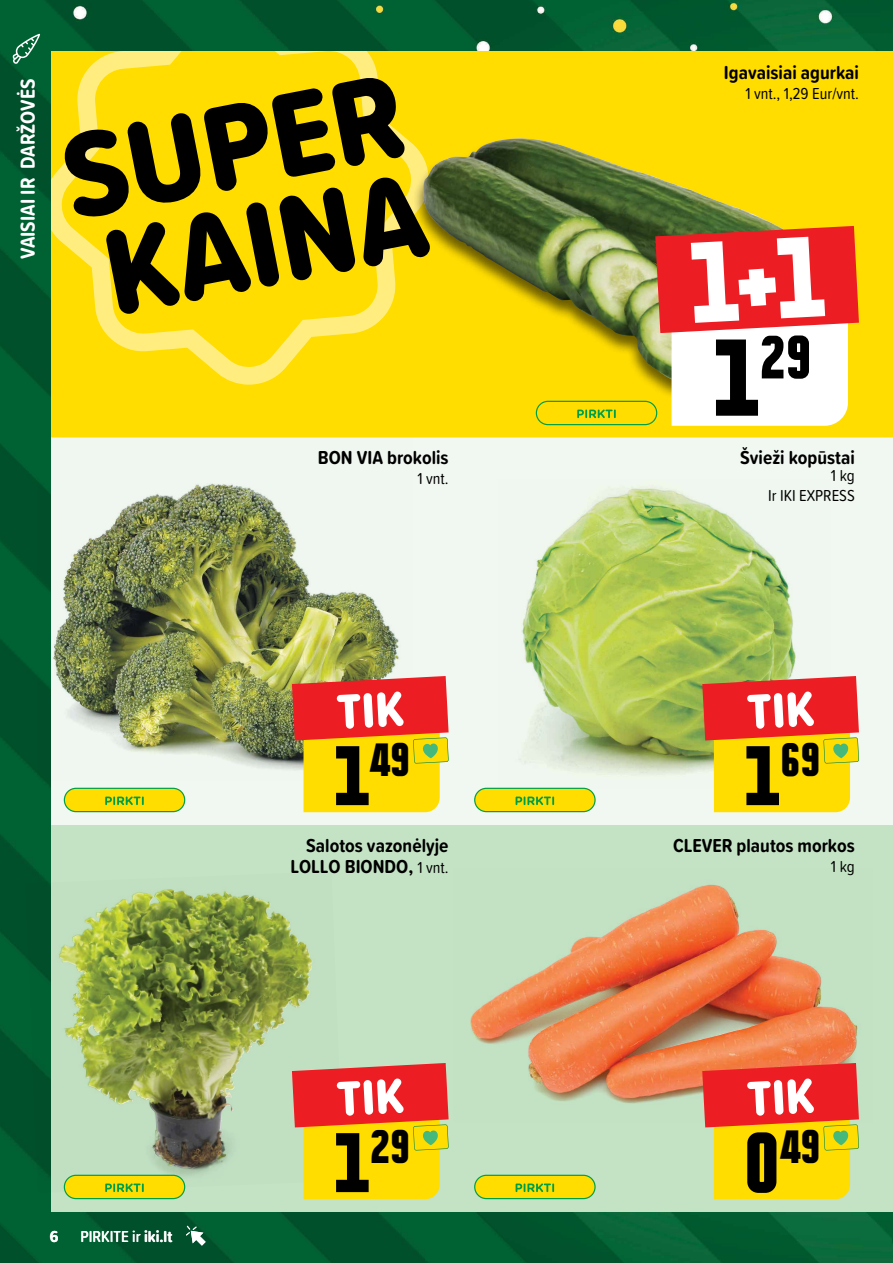
<style>
.page{position:relative;width:893px;height:1263px;background:#fff}
.page>*{position:absolute;margin:0;border:0;box-sizing:border-box;transform-origin:0 0}
.t1{font:900 condensed 77.1px "Politica";color:#000}
.t2{font:900 condensed 55.05px "Politica";color:#000}
.t3{font:900 condensed 42.6px "Politica";color:#000}
.t4{font:700 21px "Proxima Soft Cond";color:#fff}
.t5{font:700 19.5px/21px "Proxima Soft Cond";color:#000;text-align:right}
.t6{font:16.5px/19.8px "Proxima Soft Cond";color:#000;text-align:right}
.t7{font:500 16.5px "Proxima Soft Cond";color:#fff}
.t8{font:700 16.5px "Proxima Soft Cond";color:#fff}
.s1{font-weight:700}
.s2{font-weight:400;font-size:16.5px}
.s3{font-size:99.6px}
</style>
<div class="page">
<img style="left:0;top:0;width:893px;height:1263px">
<div style="left:51px;top:51px;width:842px;height:1161px;background:#c4e3c5"></div>
<svg style="left:185px;top:1225px;width:21px;height:20px"></svg>
<svg style="left:13px;top:34px;width:27px;height:30px"></svg>
<div style="left:51px;top:51px;width:842px;height:387px;background:#fd0"></div>
<svg style="left:51px;top:165px;width:13px;height:79px"></svg>
<div style="left:51px;top:437px;width:842px;height:388px;background:#f1f8f1"></div>
<img style="left:26px;top:871px;width:38px;height:322px">
<img style="left:60px;top:890px;width:4px;height:102px">
<img style="left:37px;top:438px;width:27px;height:342px">
<img style="left:64px;top:483px;width:385px;height:330px">
<div style="left:64px;top:788px;width:121px;height:24px;background:#fd0;border-radius:12px"></div>
<div style="left:64px;top:788px;width:121px;height:24px;border:1px solid #009f47;border-radius:12px"></div>
<svg style="left:105px;top:796px;width:39px;height:9px"></svg>
<svg style="left:474px;top:884px;width:385px;height:316px"></svg>
<div style="left:475px;top:1175px;width:120px;height:23px;background:#fd0;border-radius:12px"></div>
<div style="left:474px;top:1175px;width:122px;height:24px;border:1px solid #009f47;border-radius:12px"></div>
<svg style="left:516px;top:1183px;width:38px;height:9px"></svg>
<img style="left:64px;top:889px;width:385px;height:311px">
<div style="left:64px;top:1175px;width:121px;height:23px;background:#fd0;border-radius:12px"></div>
<div style="left:64px;top:1175px;width:121px;height:24px;border:1px solid #009f47;border-radius:12px"></div>
<svg style="left:105px;top:1183px;width:39px;height:9px"></svg>
<svg style="left:474px;top:486px;width:385px;height:327px"></svg>
<div style="left:475px;top:788px;width:120px;height:24px;background:#fd0;border-radius:12px"></div>
<div style="left:474px;top:788px;width:122px;height:24px;border:1px solid #009f47;border-radius:12px"></div>
<svg style="left:516px;top:796px;width:38px;height:9px"></svg>
<svg style="left:64px;top:50px;width:808px;height:388px"></svg>
<div style="left:536px;top:401px;width:121px;height:24px;background:#fd0;border-radius:12px"></div>
<div style="left:536px;top:401px;width:121px;height:24px;border:1px solid #009f47;border-radius:12px"></div>
<svg style="left:577px;top:409px;width:39px;height:9px"></svg>
<svg style="left:655px;top:226px;width:204px;height:200px;background:#f09185"></svg>
<p class="t4" style="left:12px;top:259px;width:182px;rotate:-90deg">VAISIAI IR DARŽOVĖS</p>
<p class="t8" style="left:50px;top:1224px;width:10px">6</p>
<p class="t7" style="left:81px;top:1224px;width:93px">PIRKITE ir <span class="s1">iki.lt</span></p>
<p class="t5" style="left:318px;top:446px;width:132px">BON VIA brokolis</p>
<p class="t6" style="left:417px;top:468px;width:33px">1 vnt.</p>
<h3 class="t3" style="left:370px;top:726px;width:42px">49</h3>
<h1 class="t1" style="left:333px;top:715px;width:38px">1</h1>
<p class="t5" style="left:290px;top:834px;width:160px">Salotos vazonėlyje<br>LOLLO BIONDO, <span class="s2">1 vnt.</span></p>
<h3 class="t3" style="left:370px;top:1113px;width:42px">29</h3>
<h1 class="t1" style="left:333px;top:1102px;width:38px">1</h1>
<p class="t5" style="left:724px;top:62px;width:136px">Igavaisiai agurkai</p>
<p class="t6" style="left:745px;top:83px;width:115px">1 vnt., 1,29 Eur/vnt.</p>
<h2 class="t2" style="left:713px;top:314px;width:100px"><span class="s3">1</span>29</h2>
<p class="t5" style="left:740px;top:446px;width:116px">Švieži kopūstai</p>
<p class="t6" style="left:768px;top:465px;width:88px">1 kg<br>Ir IKI EXPRESS</p>
<h3 class="t3" style="left:781px;top:726px;width:42px">69</h3>
<h1 class="t1" style="left:744px;top:715px;width:38px">1</h1>
<p class="t5" style="left:673px;top:834px;width:183px">CLEVER plautos morkos</p>
<p class="t6" style="left:831px;top:856px;width:25px">1 kg</p>
<h3 class="t3" style="left:781px;top:1113px;width:42px">49</h3>
<h1 class="t1" style="left:744px;top:1102px;width:38px">0</h1>
</div>
